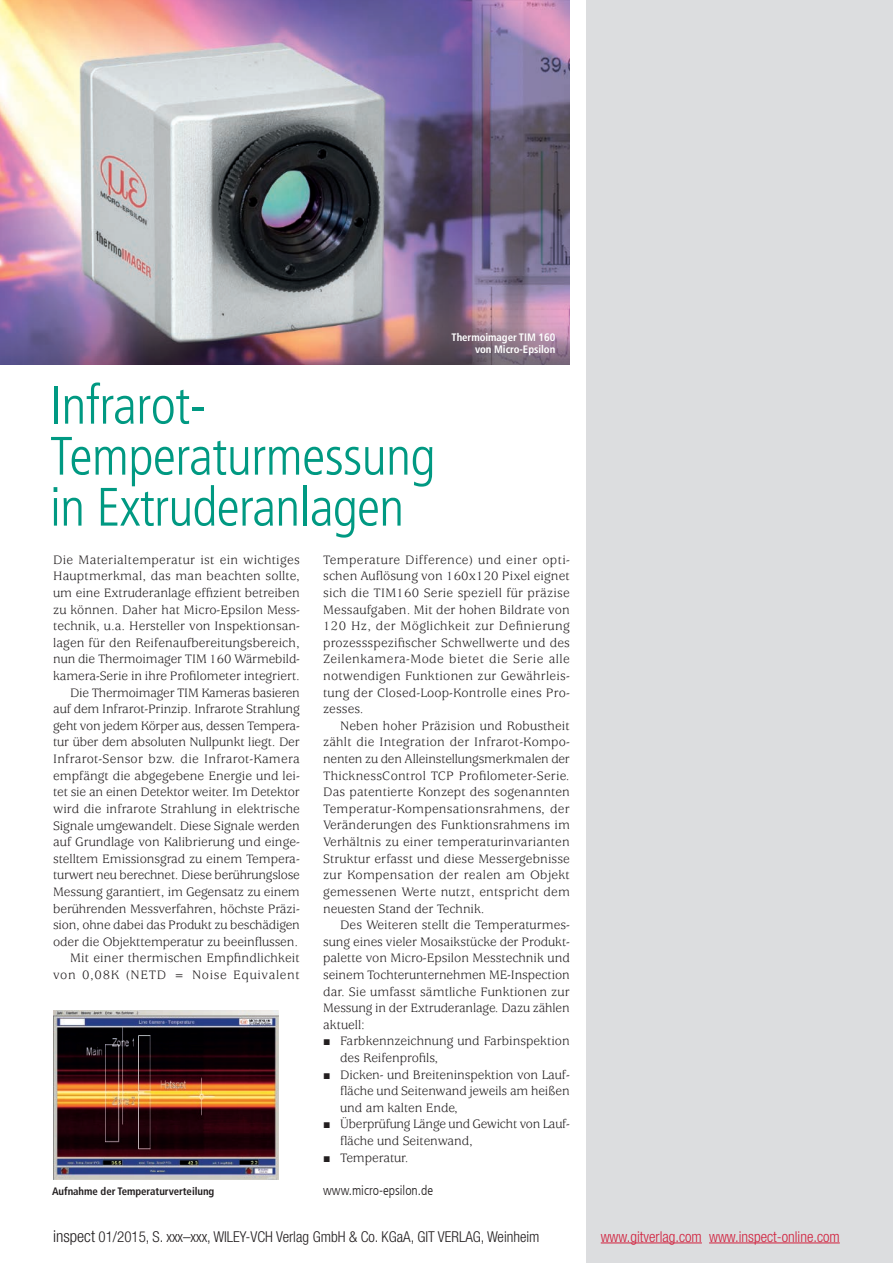
<style>
.page{position:relative;width:893px;height:1263px;background:#fff}
.page>*{position:absolute;margin:0;border:0;box-sizing:border-box;transform-origin:0 0}
.t1{font:300 condensed 54px/51px "Frutiger LT Com";letter-spacing:-.01em;color:#009982}
.t2{font:300 condensed 15px "Helvetica Neue LT Com";color:#231f20}
.t3{font:300 condensed 15px "Helvetica Neue LT Com";color:#d1213e}
.t4{font:13.5px/16.6px "Usherwood Std";letter-spacing:-.005em;color:#231f20;text-align:justify}
.t5{font:300 condensed 13.5px "Frutiger LT Com";color:#231f20}
.t6{font:700 condensed 10.8px/12px "Frutiger LT Com";letter-spacing:-.005em;color:#fff;text-align:right}
.t7{font:700 condensed 10.8px "Frutiger LT Com";letter-spacing:-.005em;color:#231f20}
.s1{font-size:16.5px}
</style>
<div class="page">
<img style="left:0;top:0;width:570px;height:364px">
<img style="left:53px;top:1010px;width:225px;height:169px">
<div style="left:587px;top:0;width:306px;height:1263px;background:#dcdddf"></div>
<hr style="left:601px;top:1242px;width:101px;height:1px;background:#d1213e">
<hr style="left:709px;top:1242px;width:131px;height:1px;background:#d1213e">
<h1 class="t1" style="left:50px;top:380px;width:387px">Infrarot-<br>Temperaturmessung in Extruderanlagen</h1>
<p class="t6" style="left:452px;top:331px;width:105px">Thermoimager TIM 160 von Micro-Epsilon</p>
<p class="t4" style="left:53px;top:552px;width:248px;text-align:right">Die Materialtemperatur ist ein wichtiges Hauptmerkmal, das man beachten sollte, um eine Extruderanlage effizient betreiben zu können. Daher hat Micro-Epsilon Mess&shy;technik, u.a. Hersteller von Inspektionsan&shy;lagen für den Reifenaufbereitungsbereich, nun die Thermoimager TIM 160 Wärmebild&shy;kamera-Serie in ihre Profilometer integriert.<br>Die Thermoimager TIM Kameras basieren auf dem Infrarot-Prinzip. Infrarote Strahlung geht von jedem Körper aus, dessen Tempera&shy;tur über dem absoluten Nullpunkt liegt. Der Infrarot-Sensor bzw. die Infrarot-Kamera empfängt die abgegebene Energie und lei&shy;tet sie an einen Detektor weiter. Im Detektor wird die infrarote Strahlung in elektrische Signale umgewandelt. Diese Signale werden auf Grundlage von Kalibrierung und einge&shy;stelltem Emissionsgrad zu einem Tempera&shy;turwert neu berechnet. Diese berührungslose Messung garantiert, im Gegensatz zu einem berührenden Messverfahren, höchste Präzi&shy;sion, ohne dabei das Produkt zu beschädigen oder die Objekttemperatur zu beeinflussen.<br>Mit einer thermischen Empfindlichkeit von 0,08K (NETD = Noise Equivalent</p>
<p class="t7" style="left:52px;top:1184px;width:164px">Aufnahme der Temperaturverteilung</p>
<p class="t4" style="left:323px;top:552px;width:248px">Temperature Difference) und einer opti&shy;schen Auflösung von 160x120 Pixel eignet sich die TIM160 Serie speziell für präzise Messaufgaben. Mit der hohen Bildrate von 120 Hz, der Möglichkeit zur Definierung prozessspezifischer Schwellwerte und des Zeilenkamera-Mode bietet die Serie alle notwendigen Funktionen zur Gewährleis&shy;tung der Closed-Loop-Kontrolle eines Pro&shy;zesses.</p>
<p class="t4" style="left:323px;top:718px;width:248px;text-indent:17px">Neben hoher Präzision und Robustheit zählt die Integration der Infrarot-Kompo&shy;nenten zu den Alleinstellungsmerkmalen der ThicknessControl TCP Profilometer-Serie.<br>Das patentierte Konzept des sogenannten Temperatur-Kompensationsrahmens, der Veränderungen des Funktionsrahmens im Verhältnis zu einer temperaturinvarianten Struktur erfasst und diese Messergebnisse zur Kompensation der realen am Objekt gemessenen Werte nutzt, entspricht dem neuesten Stand der Technik.</p>
<p class="t4" style="left:323px;top:917px;width:248px;text-indent:17px">Des Weiteren stellt die Temperaturmes&shy;sung eines vieler Mosaikstücke der Produkt&shy;palette von Micro-Epsilon Messtechnik und seinem Tochterunternehmen ME-Inspection dar. Sie umfasst sämtliche Funktionen zur Messung in der Extruderanlage. Dazu zählen aktuell:</p>
<p class="t4" style="left:340px;top:1033px;width:231px;text-indent:-17px">▪ Farbkennzeichnung und Farbinspektion des Reifenprofils,</p>
<p class="t4" style="left:340px;top:1066px;width:231px;text-indent:-17px">▪ Dicken- und Breiteninspektion von Lauf&shy;fläche und Seitenwand jeweils am heißen und am kalten Ende,</p>
<p class="t4" style="left:340px;top:1116px;width:231px;text-indent:-17px">▪ Überprüfung Länge und Gewicht von Lauf&shy;fläche und Seitenwand,</p>
<p class="t4" style="left:323px;top:1150px;width:87px">▪ Temperatur.</p>
<p class="t5" style="left:323px;top:1182px;width:111px">www.micro-epsilon.de</p>
<p class="t2" style="left:53px;top:1228px;width:488px"><span class="s1">inspect</span> 01/2015, S. xxx–xxx, WILEY-VCH Verlag GmbH &amp; Co. KGaA, GIT VERLAG, Weinheim</p>
<p class="t3" style="left:601px;top:1228px;width:241px">www.gitverlag.com www.inspect-online.com</p>
</div>
